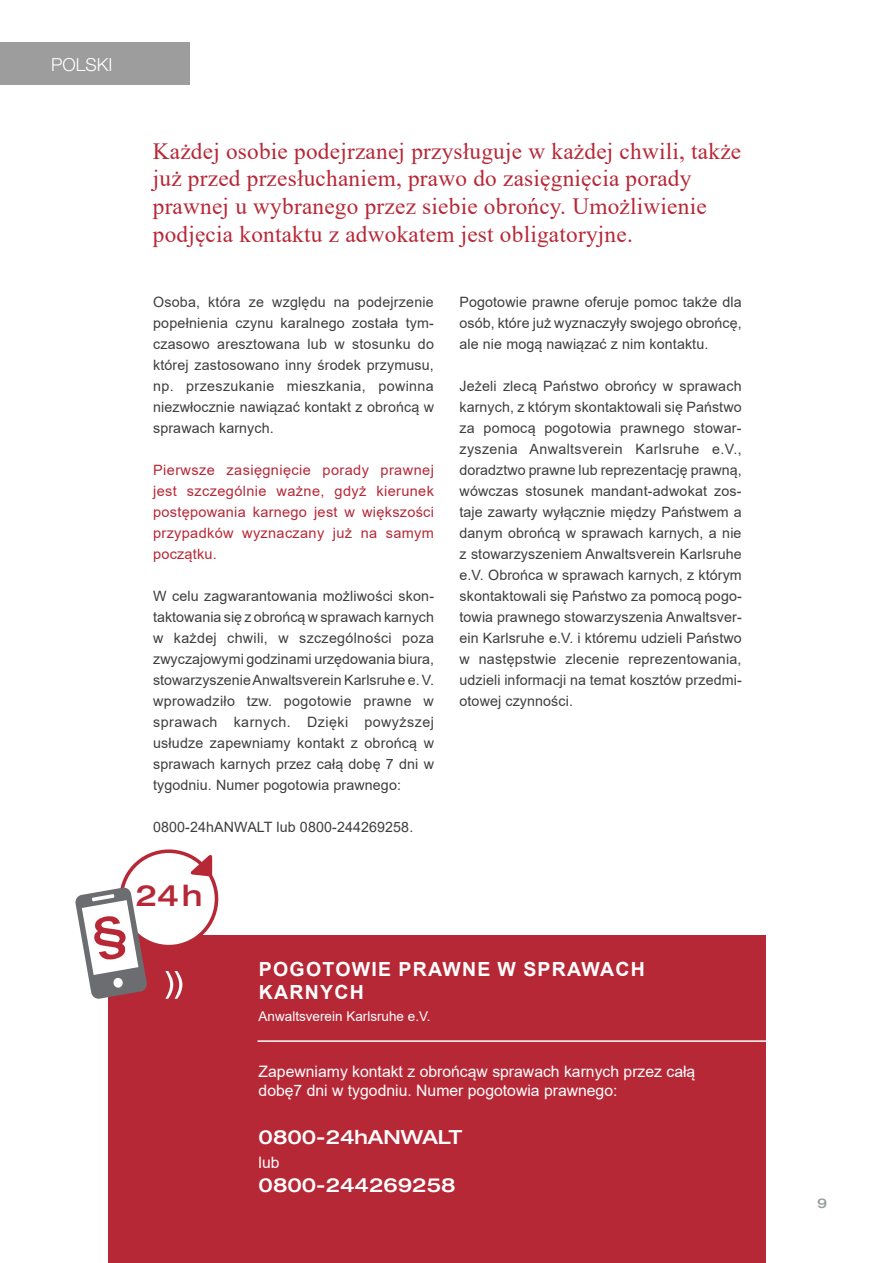
<style>
.page{position:relative;width:893px;height:1263px;background:#fff}
.page>*{position:absolute;margin:0;border:0;box-sizing:border-box;transform-origin:0 0}
.t1{font:500 expanded 29.4px "Helvetica Neue";color:#b72837}
.t2{font:23.25px/27.9px "Times New Roman";letter-spacing:.01em;color:#b72837}
.t3{font:700 19.5px/22.5px "Arial";letter-spacing:.065em;color:#fff}
.t4{font:500 expanded 19.5px "Helvetica Neue";color:#fff}
.t5{font:300 18px "Helvetica Neue";color:#fff}
.t6{font:15.75px/19.5px "Arial";color:#fff}
.t7{font:14.25px/21px "Arial";letter-spacing:.01em;color:#3e3e3f;text-align:justify}
.t8{font:14.25px/21px "Arial";letter-spacing:.02em;color:#b72837;text-align:justify}
.t9{font:13.5px "Arial";color:#fff}
.t10{font:500 expanded 13.5px "Helvetica Neue";color:#96a29c}
</style>
<div class="page">
<div style="left:109px;top:935px;width:657px;height:328px;background:#b72837"></div>
<div style="left:0;top:42px;width:190px;height:42px;background:#9d9d9e"></div>
<hr style="left:258px;top:1040px;width:635px;height:2px;background:#fff">
<svg style="left:75px;top:849px;width:144px;height:150px"></svg>
<p class="t5" style="left:51px;top:54px;width:60px">POLSKI</p>
<h2 class="t2" style="left:153px;top:136px;width:590px">Każdej osobie podejrzanej przysługuje w każdej chwili, także już przed przesłuchaniem, prawo do zasięgnięcia porady prawnej u wybranego przez siebie obrońcy. Umożliwienie podjęcia kontaktu z adwokatem jest obligatoryjne.</h2>
<p class="t7" style="left:153px;top:291px;width:282px">Osoba, która ze względu na podejrzenie popełnienia czynu karalnego została tym&shy;czasowo aresztowana lub w stosunku do której zastosowano inny środek przymusu, np. przeszukanie mieszkania, powinna niezwłocznie nawiązać kontakt z obrońcą w sprawach karnych.</p>
<p class="t8" style="left:153px;top:459px;width:282px">Pierwsze zasięgnięcie porady prawnej jest szczególnie ważne, gdyż kierunek postępowania karnego jest w większości przypadków wyznaczany już na samym początku.</p>
<p class="t7" style="left:153px;top:585px;width:282px">W celu zagwarantowania możliwości skon&shy;taktowania się z obrońcą w sprawach karnych w każdej chwili, w szczególności poza zwyczajowymi godzinami urzędowania biura, stowarzyszenie Anwaltsverein Karlsruhe e.V. wprowadziło tzw. pogotowie prawne w sprawach karnych. Dzięki powyższej usłudze zapewniamy kontakt z obrońcą w sprawach karnych przez całą dobę 7 dni w tygodniu. Numer pogotowia prawnego:</p>
<p class="t7" style="left:153px;top:816px;width:262px">0800-24hANWALT lub 0800-244269258.</p>
<h1 class="t1" style="left:135px;top:877px;width:69px">24h</h1>
<p class="t7" style="left:459px;top:291px;width:284px">Pogotowie prawne oferuje pomoc także dla osób, które już wyznaczyły swojego obrońcę, ale nie mogą nawiązać z nim kontaktu.</p>
<p class="t7" style="left:459px;top:375px;width:284px">Jeżeli zlecą Państwo obrońcy w sprawach karnych, z którym skontaktowali się Państwo za pomocą pogotowia prawnego stowar&shy;zyszenia Anwaltsverein Karlsruhe e.V., doradztwo prawne lub reprezentację prawną, wówczas stosunek mandant-adwokat zos&shy;taje zawarty wyłącznie między Państwem a danym obrońcą w sprawach karnych, a nie z stowarzyszeniem Anwaltsverein Karlsruhe e.V. Obrońca w sprawach karnych, z którym skontaktowali się Państwo za pomocą pogo&shy;towia prawnego stowarzyszenia Anwaltsver&shy;ein Karlsruhe e.V. i któremu udzieli Państwo w następstwie zlecenie reprezentowania, udzieli informacji na temat kosztów przedmi&shy;otowej czynności.</p>
<h3 class="t3" style="left:259px;top:958px;width:385px">POGOTOWIE PRAWNE W SP RAWACH<br>KARNYCH</h3>
<p class="t9" style="left:259px;top:1007px;width:174px">Anwaltsverein Karlsruhe e.V.</p>
<p class="t6" style="left:259px;top:1061px;width:438px">Zapewniamy kontakt z obrońcąw sprawach karnych przez całą dobę7 dni w tygodniu. Numer pogotowia prawnego:</p>
<h3 class="t4" style="left:259px;top:1125px;width:205px">0800-24hANWALT</h3>
<p class="t6" style="left:259px;top:1153px;width:23px">lub</p>
<h3 class="t4" style="left:259px;top:1173px;width:198px">0800-244269258</h3>
<p class="t10" style="left:817px;top:1195px;width:11px">9</p>
</div>
